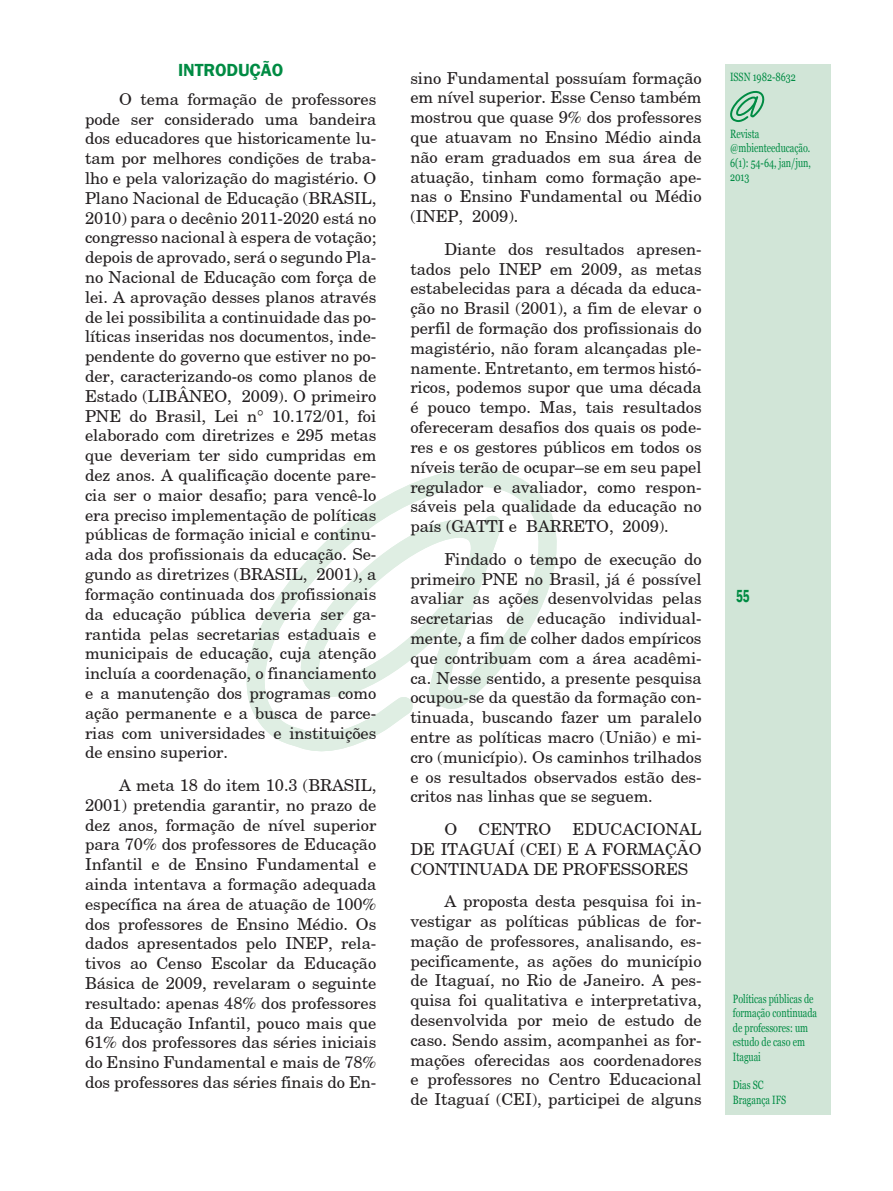
<style>
.page{position:relative;width:893px;height:1191px;background:#fff}
.page>*{position:absolute;margin:0;border:0;box-sizing:border-box;transform-origin:0 0}
.titulo_02{font:600 18px "Franklin Gothic";letter-spacing:-.005em;color:#008b43}
.t1{font:600 condensed 18px "Franklin Gothic";color:#008b43;scale:.75 1}
.texto_miolo_01{font:16.5px/19.8px "New Century Schoolbook";letter-spacing:-.005em;color:#231f20;text-align:justify}
.t2{font:12px/14.4px "Georgia";color:#008b43;scale:.75 1}
</style>
<div class="page">
<div style="left:725px;top:64px;width:105px;height:1050px;background:#d1e5d7"></div>
<svg style="left:246px;top:468px;width:311px;height:284px"></svg>
<svg style="left:730px;top:91px;width:35px;height:31px"></svg>
<p class="titulo_02" style="left:178px;top:59px;width:107px">INTRODUÇÃO</p>
<p class="texto_miolo_01" style="left:85px;top:88px;width:293px;text-indent:34px">O tema formação de professores pode ser considerado uma bandeira dos educadores que historicamente lu&shy;tam por melhores condições de traba&shy;lho e pela valorização do magistério. O Plano Nacional de Educação (BRASIL, 2010) para o decênio 2011-2020 está no congresso nacional à espera de votação; depois de aprovado, será o segundo Pla&shy;no Nacional de Educação com força de lei. A aprovação desses planos através de lei possibilita a continuidade das po&shy;líticas inseridas nos documentos, inde&shy;pendente do governo que estiver no po&shy;der, caracterizando-os como planos de Estado (LIBÂNEO, 2009). O primeiro PNE do Brasil, Lei n° 10.172/01, foi elaborado com diretrizes e 295 metas que deveriam ter sido cumpridas em dez anos. A qualificação docente pare&shy;cia ser o maior desafio; para vencê-lo era preciso implementação de políticas públicas de formação inicial e continu&shy;ada dos profissionais da educação. Se&shy;gundo as diretrizes (BRASIL, 2001), a formação continuada dos profissionais da educação pública deveria ser ga&shy;rantida pelas secretarias estaduais e municipais de educação, cuja atenção incluía a coordenação, o financiamento e a manutenção dos programas como ação permanente e a busca de parce&shy;rias com universidades e instituições de ensino superior.</p>
<p class="texto_miolo_01" style="left:85px;top:774px;width:293px;text-indent:34px">A meta 18 do item 10.3 (BRASIL, 2001) pretendia garantir, no prazo de dez anos, formação de nível superior para 70% dos professores de Educação Infantil e de Ensino Fundamental e ainda intentava a formação adequada específica na área de atuação de 100% dos professores de Ensino Médio. Os dados apresentados pelo INEP, rela&shy;tivos ao Censo Escolar da Educação Básica de 2009, revelaram o seguinte resultado: apenas 48% dos professores da Educação Infantil, pouco mais que 61% dos professores das séries iniciais do Ensino Fundamental e mais de 78% dos professores das séries finais do En-</p>
<p class="texto_miolo_01" style="left:410px;top:67px;width:293px">sino Fundamental possuíam formação em nível superior. Esse Censo também mostrou que quase 9% dos professores que atuavam no Ensino Médio ainda não eram graduados em sua área de atuação, tinham como formação ape&shy;nas o Ensino Fundamental ou Médio (INEP, 2009).</p>
<p class="texto_miolo_01" style="left:410px;top:239px;width:293px;text-indent:34px">Diante dos resultados apresen&shy;tados pelo INEP em 2009, as metas estabelecidas para a década da educa&shy;ção no Brasil (2001), a fim de elevar o perfil de formação dos profissionais do magistério, não foram alcançadas ple&shy;namente. Entretanto, em termos histó&shy;ricos, podemos supor que uma década é pouco tempo. Mas, tais resultados ofereceram desafios dos quais os pode&shy;res e os gestores públicos em todos os níveis terão de ocupar–se em seu papel regulador e avaliador, como respon&shy;sáveis pela qualidade da educação no país (GATTI e BARRETO, 2009).</p>
<p class="texto_miolo_01" style="left:410px;top:548px;width:293px;text-indent:34px">Findado o tempo de execução do primeiro PNE no Brasil, já é possível avaliar as ações desenvolvidas pelas secretarias de educação individual&shy;mente, a fim de colher dados empíricos que contribuam com a área acadêmi&shy;ca. Nesse sentido, a presente pesquisa ocupou-se da questão da formação con&shy;tinuada, buscando fazer um paralelo entre as políticas macro (União) e mi&shy;cro (município). Os caminhos trilhados e os resultados observados estão des&shy;critos nas linhas que se seguem.</p>
<p class="texto_miolo_01" style="left:444px;top:818px;width:14px">O</p>
<p class="texto_miolo_01" style="left:479px;top:818px;width:74px">CENTRO</p>
<p class="texto_miolo_01" style="left:410px;top:818px;width:293px;text-indent:162px">EDUCACIONAL DE ITAGUAÍ (CEI) E A FORMAÇÃO CONTINUADA DE PROFESSORES</p>
<p class="texto_miolo_01" style="left:410px;top:891px;width:293px;text-indent:34px">A proposta desta pesquisa foi in&shy;vestigar as políticas públicas de for&shy;mação de professores, analisando, es&shy;pecificamente, as ações do município de Itaguaí, no Rio de Janeiro. A pes&shy;quisa foi qualitativa e interpretativa, desenvolvida por meio de estudo de caso. Sendo assim, acompanhei as for&shy;mações oferecidas aos coordenadores e professores no Centro Educacional de Itaguaí (CEI), participei de alguns</p>
<p class="t2" style="left:730px;top:69px;width:89px">ISSN 1982-8632</p>
<p class="t2" style="left:730px;top:127px;width:109px">Revista @mbienteeducação.<br>6(1): 54-64, jan/jun,<br>2013</p>
<p class="t1" style="left:736px;top:583px;width:20px">55</p>
<p class="t2" style="left:733px;top:992px;width:114px">Políticas públicas de formação continuada de professores: um estudo de caso em<br>Itaguai</p>
<p class="t2" style="left:733px;top:1078px;width:73px">Dias SC<br>Bragança IFS</p>
</div>
